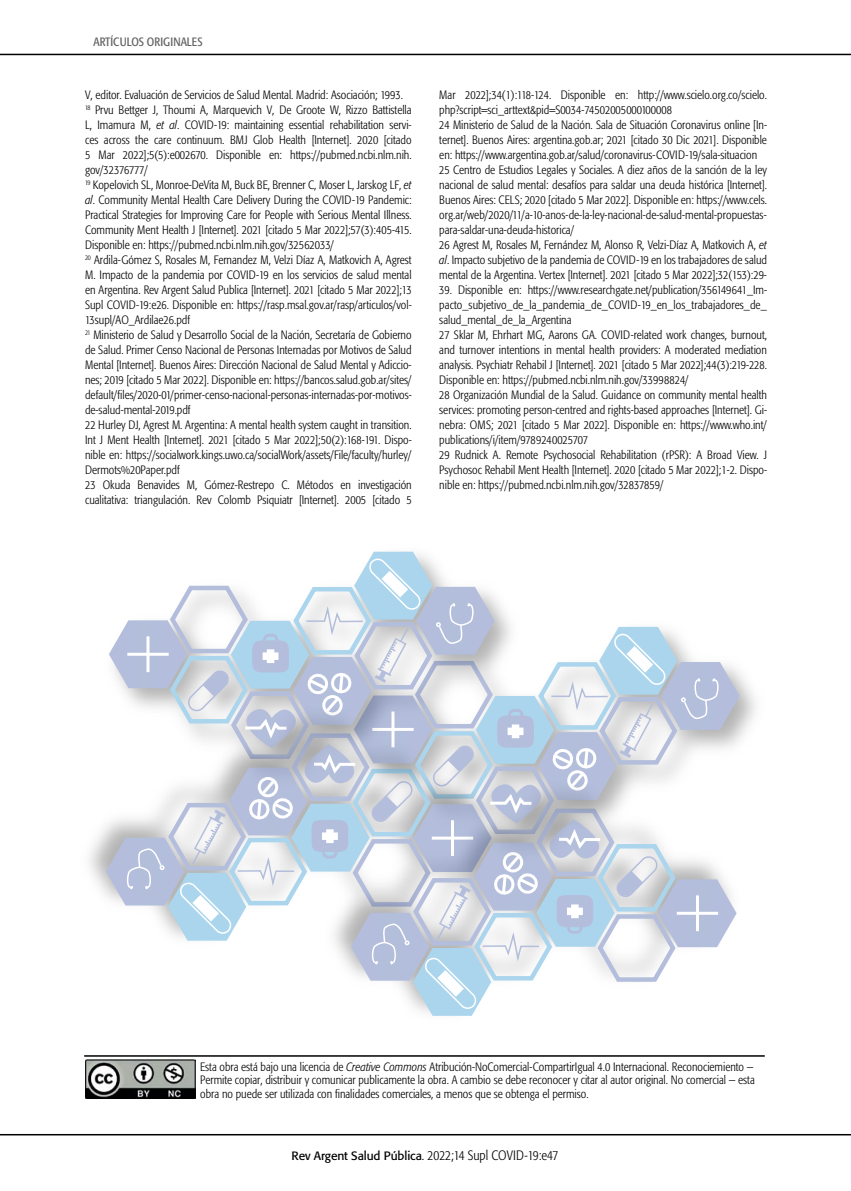
<style>
.page{position:relative;width:851px;height:1191px;background:#fff}
.page>*{position:absolute;margin:0;border:0;box-sizing:border-box;transform-origin:0 0}
.t1{font:300 condensed 13.5px "Formata";color:#000}
.t2{font:300 condensed 12px/15px "Formata";color:#000}
.t3{font:condensed 12px "Formata";color:#646363}
.s1{font-style:italic}
.s2{font-weight:400;font-stretch:normal;font-size:12px}
.s3{font-stretch:normal;font-size:12px}
</style>
<div class="page">
<hr style="left:0;top:54px;width:850px;height:1px;background:#000">
<hr style="left:0;top:1134px;width:850px;height:1px;background:#000">
<img style="left:86px;top:1059px;width:110px;height:39px">
<hr style="left:84px;top:1055px;width:680px;height:1px;background:#000">
<svg style="left:106px;top:551px;width:633px;height:464px"></svg>
<p class="t3" style="left:93px;top:34px;width:111px">ARTÍCULOS ORIGINALES</p>
<p class="t2" style="left:85px;top:87px;width:328px">V, editor. Evaluación de Servicios de Salud Mental. Madrid: Asociación; 1993.<br><sup>18</sup> Prvu Bettger J, Thoumi A, Marquevich V, De Groote W, Rizzo Battistella L, Imamura M, <span class="s1">et al</span>. COVID-19: maintaining essential rehabilitation servi&shy;ces across the care continuum. BMJ Glob Health [Internet]. 2020 [citado 5 Mar 2022];5(5):e002670. Disponible en: https://pubmed.ncbi.nlm.nih. gov/32376777/<br><sup>19</sup> Kopelovich SL, Monroe-DeVita M, Buck BE, Brenner C, Moser L, Jarskog LF, <span class="s1">et al</span>. Community Mental Health Care Delivery During the COVID-19 Pandemic:<br>Practical Strategies for Improving Care for People with Serious Mental Illness.<br>Community Ment Health J [Internet]. 2021 [citado 5 Mar 2022];57(3):405-415.<br>Disponible en: https://pubmed.ncbi.nlm.nih.gov/32562033/<br><sup>20</sup> Ardila-Gómez S, Rosales M, Fernandez M, Velzi Díaz A, Matkovich A, Agrest M. Impacto de la pandemia por COVID-19 en los servicios de salud mental en Argentina. Rev Argent Salud Publica [Internet]. 2021 [citado 5 Mar 2022];13<br>Supl COVID-19:e26. Disponible en: https://rasp.msal.gov.ar/rasp/articulos/vol-13supl/AO_Ardilae26.pdf<br><sup>21</sup> Ministerio de Salud y Desarrollo Social de la Nación, Secretaría de Gobierno de Salud. Primer Censo Nacional de Personas Internadas por Motivos de Salud Mental [Internet]. Buenos Aires: Dirección Nacional de Salud Mental y Adiccio&shy;nes; 2019 [citado 5 Mar 2022]. Disponible en: https://bancos.salud.gob.ar/sites/ default/files/2020-01/primer-censo-nacional-personas-internadas-por-motivos&shy;de-salud-mental-2019.pdf<br>22 Hurley DJ, Agrest M. Argentina: A mental health system caught in transition.<br>Int J Ment Health [Internet]. 2021 [citado 5 Mar 2022];50(2):168-191. Dispo&shy;nible en: https://socialwork.kings.uwo.ca/socialWork/assets/File/faculty/hurley/ Dermots%20Paper.pdf<br>23 Okuda Benavides M, Gómez-Restrepo C. Métodos en investigación cualitativa: triangulación. Rev Colomb Psiquiatr [Internet]. 2005 [citado 5</p>
<p class="t2" style="left:439px;top:87px;width:329px">Mar 2022];34(1):118-124. Disponible en: http://www.scielo.org.co/scielo. php?script=sci_arttext&amp;pid=S0034-74502005000100008<br>24 Ministerio de Salud de la Nación. Sala de Situación Coronavirus online [In&shy;ternet]. Buenos Aires: argentina.gob.ar; 2021 [citado 30 Dic 2021]. Disponible en: https://www.argentina.gob.ar/salud/coronavirus-COVID-19/sala-situacion 25 Centro de Estudios Legales y Sociales. A diez años de la sanción de la ley nacional de salud mental: desafíos para saldar una deuda histórica [Internet].<br>Buenos Aires: CELS; 2020 [citado 5 Mar 2022]. Disponible en: https://www.cels. org.ar/web/2020/11/a-10-anos-de-la-ley-nacional-de-salud-mental-propuestas&shy;para-saldar-una-deuda-historica/<br>26 Agrest M, Rosales M, Fernández M, Alonso R, Velzi-Díaz A, Matkovich A, <span class="s1">et al</span>. Impacto subjetivo de la pandemia de COVID-19 en los trabajadores de salud mental de la Argentina. Vertex [Internet]. 2021 [citado 5 Mar 2022];32(153):29-</p>
<p class="t2" style="left:439px;top:282px;width:329px">39. Disponible en: https://www.researchgate.net/publication/356149641_Im&shy;pacto_subjetivo_de_la_pandemia_de_COVID-19_en_los_trabajadores_de_ salud_mental_de_la_Argentina<br>27 Sklar M, Ehrhart MG, Aarons GA. COVID-related work changes, burnout, and turnover intentions in mental health providers: A moderated mediation analysis. Psychiatr Rehabil J [Internet]. 2021 [citado 5 Mar 2022];44(3):219-228.<br>Disponible en: https://pubmed.ncbi.nlm.nih.gov/33998824/<br>28 Organización Mundial de la Salud. Guidance on community mental health services: promoting person-centred and rights-based approaches [Internet]. Gi&shy;nebra: OMS; 2021 [citado 5 Mar 2022]. Disponible en: https://www.who.int/ publications/i/item/9789240025707<br>29 Rudnick A. Remote Psychosocial Rehabilitation (rPSR): A Broad View. J Psychosoc Rehabil Ment Health [Internet]. 2020 [citado 5 Mar 2022];1-2. Dispo&shy;nible en: https://pubmed.ncbi.nlm.nih.gov/32837859/</p>
<p class="t2" style="left:200px;top:1059px;width:556px;line-height:13.5px;text-align:justify">Esta obra está bajo una licencia de <span class="s1">Creative Commons</span> Atribución-NoComercial-CompartirIgual 4.0 Internacional. Reconociemiento — Permite copiar, distribuir y comunicar publicamente la obra. A cambio se debe reconocer y citar al autor original. No comercial — esta obra no puede ser utilizada con finalidades comerciales, a menos que se obtenga el permiso.</p>
<p class="t1" style="left:291px;top:1147px;width:268px"><span class="s2">Rev Argent Salud Pública</span><span class="s3">.</span> 2022;14 Supl COVID-19:e47</p>
</div>
